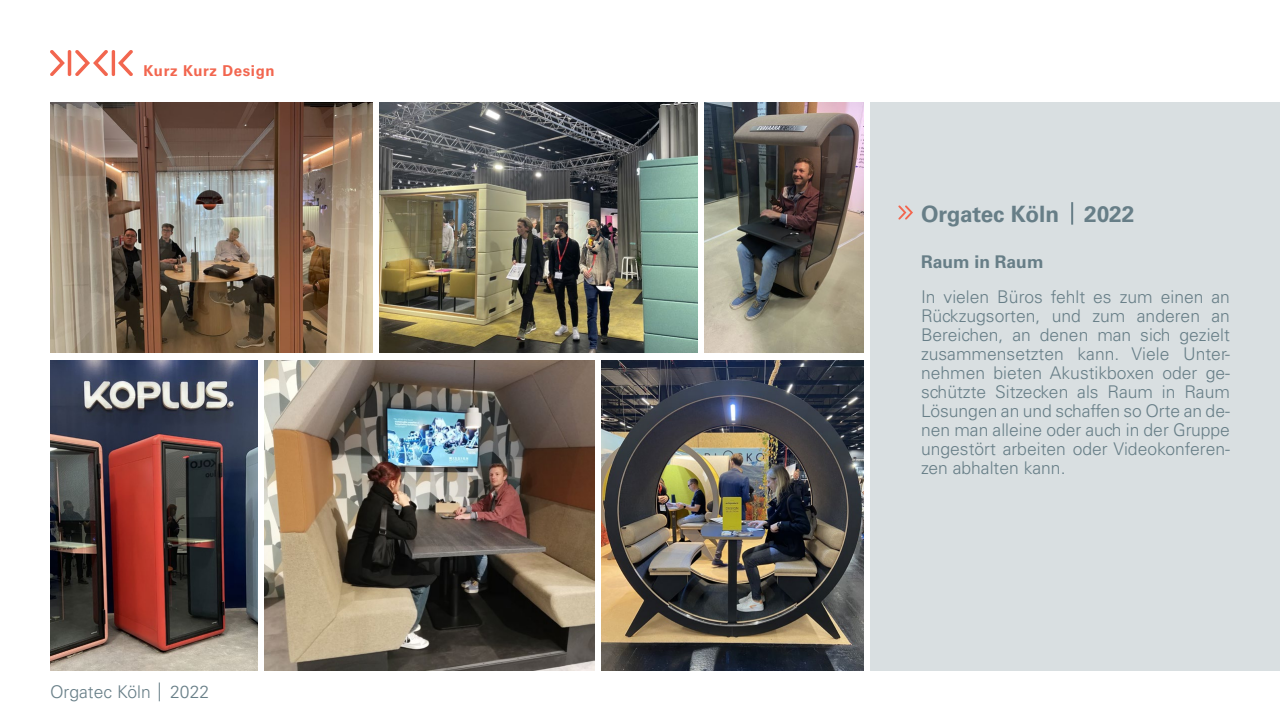
<style>
.page{position:relative;width:1280px;height:720px;background:#fff}
.page>*{position:absolute;margin:0;border:0;box-sizing:border-box;transform-origin:0 0}
.t1{font:700 22.5px "Univers LT Std";color:#677e87}
.t2{font:300 17.5px/19px "Univers LT Std";color:#677e87;text-align:justify}
.t3{font:700 17.5px "Univers LT Std";color:#677e87}
.t4{font:700 15px "Univers LT Std";letter-spacing:.04em;color:#f2664f}
</style>
<div class="page">
<hr style="left:68px;top:50px;width:3px;height:26px;background:#f2664f;border-radius:2px">
<svg style="left:50px;top:50px;width:15px;height:26px"></svg>
<hr style="left:112px;top:50px;width:3px;height:26px;background:#f2664f;border-radius:2px">
<svg style="left:118px;top:50px;width:15px;height:26px"></svg>
<svg style="left:75px;top:50px;width:33px;height:26px"></svg>
<svg style="left:159px;top:682px;width:1px;height:19px"></svg>
<img style="left:601px;top:360px;width:262px;height:311px">
<img style="left:50px;top:360px;width:207px;height:311px">
<img style="left:705px;top:103px;width:158px;height:250px">
<img style="left:264px;top:360px;width:330px;height:311px">
<img style="left:380px;top:102px;width:318px;height:251px">
<img style="left:50px;top:103px;width:322px;height:250px">
<div style="left:870px;top:102px;width:410px;height:569px;background:#d9dfe1"></div>
<svg style="left:898px;top:205px;width:15px;height:15px"></svg>
<hr style="left:1071px;top:202px;width:2px;height:23px;background:#677e87">
<p class="t4" style="left:144px;top:62px;width:133px">Kurz Kurz Design</p>
<p class="t2" style="left:50px;top:682px;width:161px">Orgatec Köln 2022</p>
<p class="t1" style="left:921px;top:201px;width:215px">Orgatec Köln 2022</p>
<p class="t3" style="left:921px;top:252px;width:124px">Raum in Raum</p>
<p class="t2" style="left:921px;top:288px;width:311px">In vielen Büros fehlt es zum einen an Rückzugsorten, und zum anderen an Bereichen, an denen man sich gezielt zusammensetzten kann. Viele Unter&shy;nehmen bieten Akustikboxen oder ge&shy;schützte Sitzecken als Raum in Raum Lösungen an und schaffen so Orte an de&shy;nen man alleine oder auch in der Gruppe ungestört arbeiten oder Videokonferen&shy;zen abhalten kann.</p>
</div>
